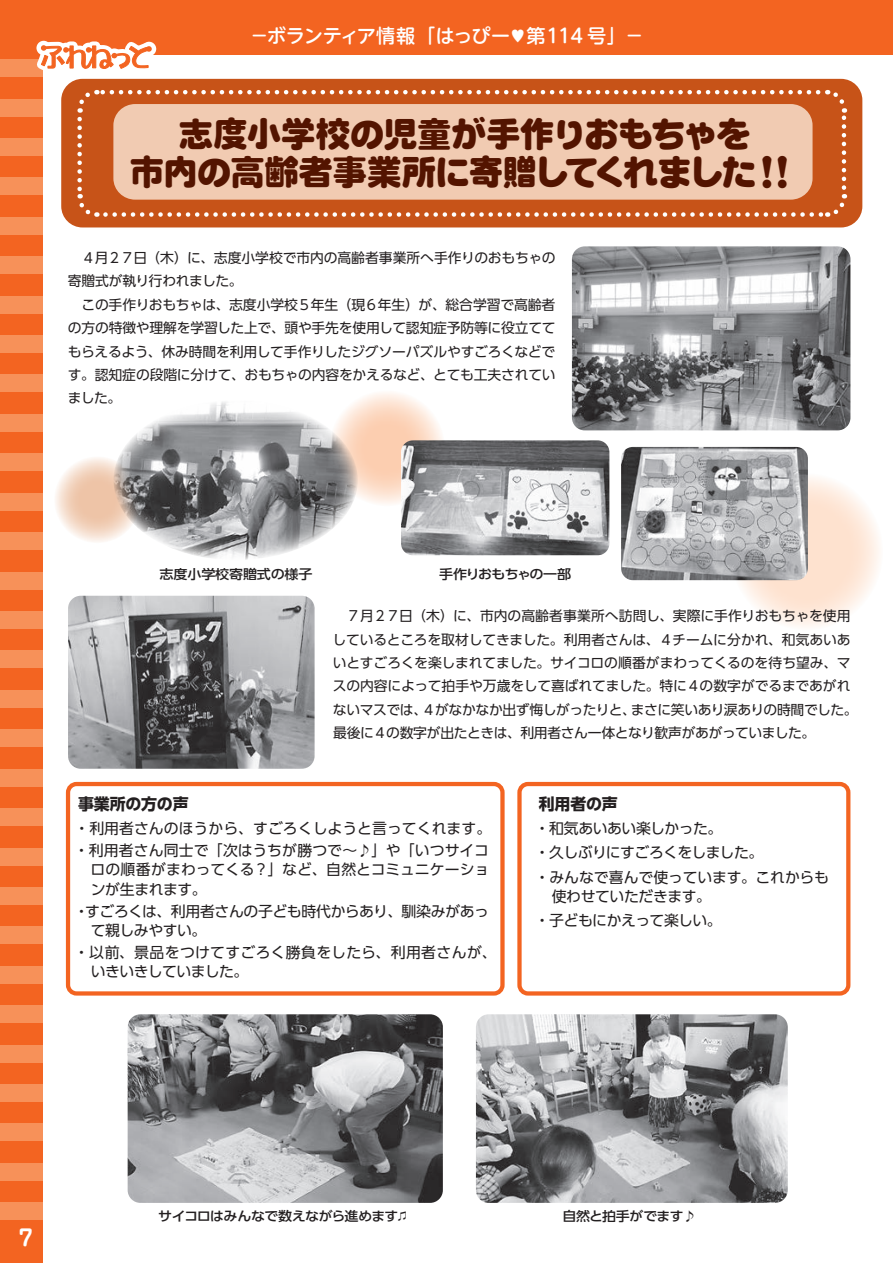
<style>
.page{position:relative;width:893px;height:1263px;background:#f36421}
.page>*{position:absolute;margin:0;border:0;box-sizing:border-box;transform-origin:0 0}
.t1{font:34.5px/38.2px "NIS R10 RKSJ H";letter-spacing:-.025em;color:#531400}
.t2{font:700 22.35px "Jun 501 Pro";color:#fff}
.t3{font:19.2px "BIZ UDP Shin M Go Medium";letter-spacing:.04em;color:#fff}
.t4{font:15.9px "BIZ UD Shin Go Bold";letter-spacing:-.015em;color:#231f20}
.t5{font:14.85px/24.5px "BIZ UD Shin Go";letter-spacing:-.015em;color:#231f20}
.t6{font:14.85px/22.4px "BIZ UD Shin Go";letter-spacing:.02em;color:#231f20}
.t7{font:14.85px/24.5px "BIZ UD Shin Go";letter-spacing:-.035em;color:#231f20;text-align:center}
.t8{font:13.8px/23.4px "BIZ UD Shin Go";letter-spacing:-.02em;color:#231f20}
.t9{font:13.05px "BIZ UDP Shin Go Medium";letter-spacing:-.02em;color:#231f20;scale:1.08 1}
</style>
<div class="page">
<div style="left:0;top:59px;width:893px;height:18px;background:#f79159"></div>
<div style="left:0;top:99px;width:893px;height:17px;background:#f79159"></div>
<div style="left:0;top:138px;width:893px;height:18px;background:#f79159"></div>
<div style="left:0;top:178px;width:893px;height:17px;background:#f79159"></div>
<div style="left:0;top:217px;width:893px;height:17px;background:#f79159"></div>
<div style="left:0;top:256px;width:893px;height:18px;background:#f79159"></div>
<div style="left:0;top:296px;width:893px;height:17px;background:#f79159"></div>
<div style="left:0;top:335px;width:893px;height:18px;background:#f79159"></div>
<div style="left:0;top:375px;width:893px;height:17px;background:#f79159"></div>
<div style="left:0;top:414px;width:893px;height:18px;background:#f79159"></div>
<div style="left:0;top:453px;width:893px;height:18px;background:#f79159"></div>
<div style="left:0;top:493px;width:893px;height:17px;background:#f79159"></div>
<div style="left:0;top:532px;width:893px;height:18px;background:#f79159"></div>
<div style="left:0;top:572px;width:893px;height:17px;background:#f79159"></div>
<div style="left:0;top:611px;width:893px;height:18px;background:#f79159"></div>
<div style="left:0;top:651px;width:893px;height:17px;background:#f79159"></div>
<div style="left:0;top:690px;width:893px;height:17px;background:#f79159"></div>
<div style="left:0;top:729px;width:893px;height:18px;background:#f79159"></div>
<div style="left:0;top:769px;width:893px;height:17px;background:#f79159"></div>
<div style="left:0;top:808px;width:893px;height:18px;background:#f79159"></div>
<div style="left:0;top:848px;width:893px;height:17px;background:#f79159"></div>
<div style="left:0;top:887px;width:893px;height:18px;background:#f79159"></div>
<div style="left:0;top:926px;width:893px;height:18px;background:#f79159"></div>
<div style="left:0;top:966px;width:893px;height:17px;background:#f79159"></div>
<div style="left:0;top:1005px;width:893px;height:18px;background:#f79159"></div>
<div style="left:0;top:1045px;width:893px;height:17px;background:#f79159"></div>
<div style="left:0;top:1084px;width:893px;height:18px;background:#f79159"></div>
<div style="left:0;top:1124px;width:893px;height:17px;background:#f79159"></div>
<div style="left:0;top:1163px;width:893px;height:17px;background:#f79159"></div>
<div style="left:0;top:1202px;width:893px;height:18px;background:#f79159"></div>
<div style="left:43px;top:55px;width:850px;height:1208px;background:#fff"></div>
<svg style="left:329px;top:390px;width:116px;height:116px;background:#fcdcc8"></svg>
<svg style="left:54px;top:456px;width:87px;height:87px;background:#f3d7c3"></svg>
<svg style="left:730px;top:473px;width:153px;height:157px"></svg>
<svg style="left:36px;top:40px;width:121px;height:30px"></svg>
<div style="left:61px;top:79px;width:801px;height:148px;background:#c75318;border-radius:21px"></div>
<svg style="left:77px;top:119px;width:20px;height:98px"></svg>
<svg style="left:105px;top:194px;width:743px;height:23px"></svg>
<svg style="left:826px;top:89px;width:22px;height:99px"></svg>
<svg style="left:77px;top:90px;width:741px;height:23px"></svg>
<img style="left:572px;top:246px;width:278px;height:184px">
<img style="left:621px;top:447px;width:187px;height:133px">
<img style="left:68px;top:596px;width:247px;height:173px">
<img style="left:128px;top:1014px;width:315px;height:189px">
<img style="left:476px;top:1014px;width:312px;height:189px">
<img style="left:113px;top:400px;width:245px;height:160px">
<img style="left:401px;top:440px;width:208px;height:115px">
<div style="left:66px;top:782px;width:439px;height:213px;border:4px solid #f36421;border-radius:9px"></div>
<div style="left:517px;top:782px;width:333px;height:213px;border:4px solid #f36421;border-radius:9px"></div>
<div style="left:113px;top:104px;width:699px;height:96px;background:#f1cbb2;border-radius:22px"></div>
<h3 class="t3" style="left:252px;top:26px;width:165px">−ボランティア情報</h3>
<h3 class="t3" style="left:426px;top:26px;width:193px">「はっぴー♥第114 号「</h3>
<h3 class="t3" style="left:627px;top:26px;width:16px">−</h3>
<h1 class="t1" style="left:750px;top:115px;width:51px;text-indent:-571px">志度小学校の児童が手作りおもちゃを<br>!!</h1>
<h1 class="t1" style="left:130px;top:153px;width:628px">市内の高齢者事業所に寄贈してくれました</h1>
<p class="t8" style="left:68px;top:246px;width:489px">　４月２７日（木）に、志度小学校で市内の高齢者事業所へ手作りのおもちゃの寄贈式が執り行われました。<br>　この手作りおもちゃは、志度小学校５年生（現６年生）が、総合学習で高齢者の方の特徴や理解を学習した上で、頭や手先を使用して認知症予防等に役立ててもらえるよう、休み時間を利用して手作りしたジグソーパズルやすごろくなどです。認知症の段階に分けて、おもちゃの内容をかえるなど、とても工夫されていました。</p>
<p class="t9" style="left:160px;top:568px;width:143px">志度小学校寄贈式の様子</p>
<p class="t9" style="left:439px;top:568px;width:124px">手作りおもちゃの一部</p>
<p class="t8" style="left:333px;top:604px;width:519px">　７月２７日（木）に、市内の高齢者事業所へ訪問し、実際に手作りおもちゃを使用</p>
<p class="t8" style="left:333px;top:628px;width:520px">しているところを取材してきました。利用者さんは、４チームに分かれ、和気あいあ</p>
<p class="t8" style="left:333px;top:651px;width:519px">いとすごろくを楽しまれてました。サイコロの順番がまわってくるのを待ち望み、マ</p>
<p class="t8" style="left:333px;top:674px;width:519px">スの内容によって拍手や万歳をして喜ばれてました。特に４の数字がでるまであがれ</p>
<p class="t8" style="left:631px;top:698px;width:228px">まさに笑いあり涙ありの時間でした。</p>
<p class="t8" style="left:422px;top:698px;width:215px">４がなかなか出ず悔しがったりと、</p>
<p class="t8" style="left:333px;top:698px;width:484px">ないマスでは、<br>最後に４の数字が出たときは、利用者さん一体となり歓声があがっていました。</p>
<p class="t4" style="left:78px;top:796px;width:112px">事業所の方の声</p>
<p class="t5" style="left:74px;top:817px;width:419px;line-height:22.4px">・利用者さんのほうから、すごろくしようと言ってくれます。・利用者さん同士で「次はうちが勝つで～♪」や「いつサイコ</p>
<p class="t5" style="left:91px;top:860px;width:400px;line-height:19.2px">ロの順番がまわってくる？」など、自然とコミュニケーションが生まれます。</p>
<p class="t5" style="left:85px;top:899px;width:405px">すごろくは、利用者さんの子ども時代からあり、馴染みがあっ</p>
<p class="t5" style="left:74px;top:899px;width:16px">・</p>
<p class="t6" style="left:74px;top:919px;width:424px;text-indent:17px">て親しみやすい。<br>・以前、景品をつけてすごろく勝負をしたら、利用者さんが、</p>
<p class="t7" style="left:91px;top:959px;width:159px">いきいきしていました。</p>
<p class="t4" style="left:539px;top:796px;width:80px">利用者の声</p>
<p class="t5" style="left:535px;top:816px;width:296px">・和気あいあい楽しかった。<br>・久しぶりにすごろくをしました。<br>・みんなで喜んで使っています。これからも</p>
<p class="t7" style="left:535px;top:884px;width:188px">使わせていただきます。<br>・子どもにかえって楽しい。</p>
<h2 class="t2" style="left:19px;top:1219px;width:16px">7</h2>
<p class="t9" style="left:158px;top:1209px;width:232px">サイコロはみんなで数えながら進めます♫</p>
<p class="t9" style="left:562px;top:1209px;width:126px">自然と拍手がでます♪</p>
</div>
